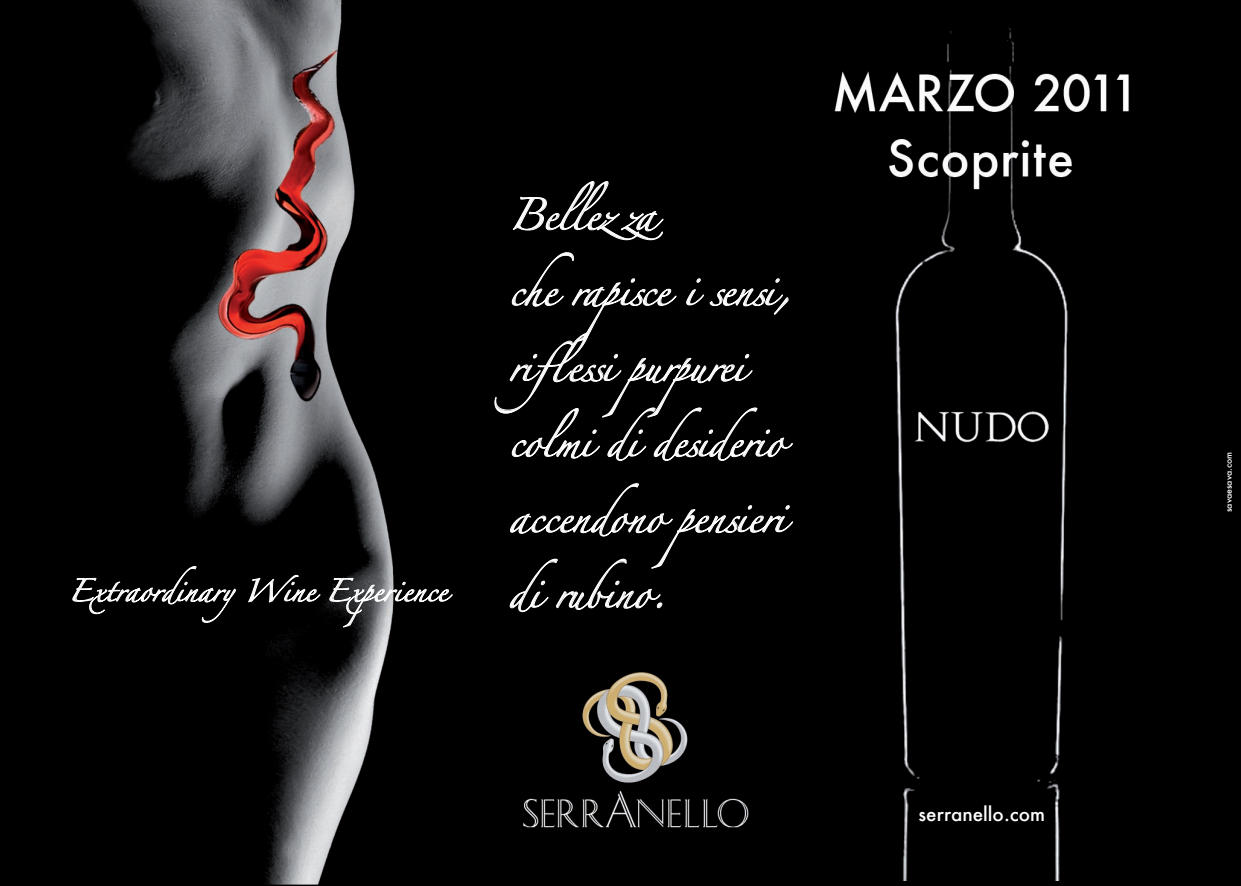
<style>
.page{position:relative;width:1241px;height:886px;background:#fff}
.page>*{position:absolute;margin:0;border:0;box-sizing:border-box;transform-origin:0 0}
.t1{font:28.5px "Zapfino";letter-spacing:-.02em;color:#fff}
.t2{font:28.5px "Zapfino";letter-spacing:-.05em;color:#fff}
.t3{font:20.38px "Zapfino";color:#fff}
.t4{font:500 18.88px "Futura";color:#fff}
.t5{font:500 8.75px "Futura";color:#fff}
</style>
<div class="page">
<img style="left:0;top:0;width:1240px;height:886px">
<svg style="left:512px;top:181px;width:152px;height:60px;background:#232323"></svg>
<svg style="left:494px;top:252px;width:299px;height:209px;background:#161616"></svg>
<svg style="left:509px;top:483px;width:284px;height:129px;background:#121212"></svg>
<svg style="left:72px;top:565px;width:164px;height:58px;background:#1d1d1d"></svg>
<svg style="left:248px;top:574px;width:73px;height:29px;background:#2f2f2f"></svg>
<svg style="left:329px;top:577px;width:124px;height:51px;background:#3f4041"></svg>
<p class="t1" style="left:508px;top:203px;width:156px">B e lle zza</p>
<p class="t1" style="left:508px;top:278px;width:283px">che rapisce i sensi,</p>
<p class="t2" style="left:508px;top:354px;width:237px">riflessi purpurei</p>
<p class="t1" style="left:508px;top:430px;width:276px">colmi di desiderio</p>
<p class="t1" style="left:508px;top:505px;width:278px">accendono pensieri</p>
<p class="t3" style="left:68px;top:582px;width:380px">ExtraordinaryWine Experience</p>
<p class="t1" style="left:508px;top:581px;width:160px">di rubino.</p>
<p class="t4" style="left:918px;top:801px;width:128px">serranello.com</p>
<p class="t5" style="left:1222px;top:512px;width:62px;rotate:-90deg">savaesava.com</p>
</div>
